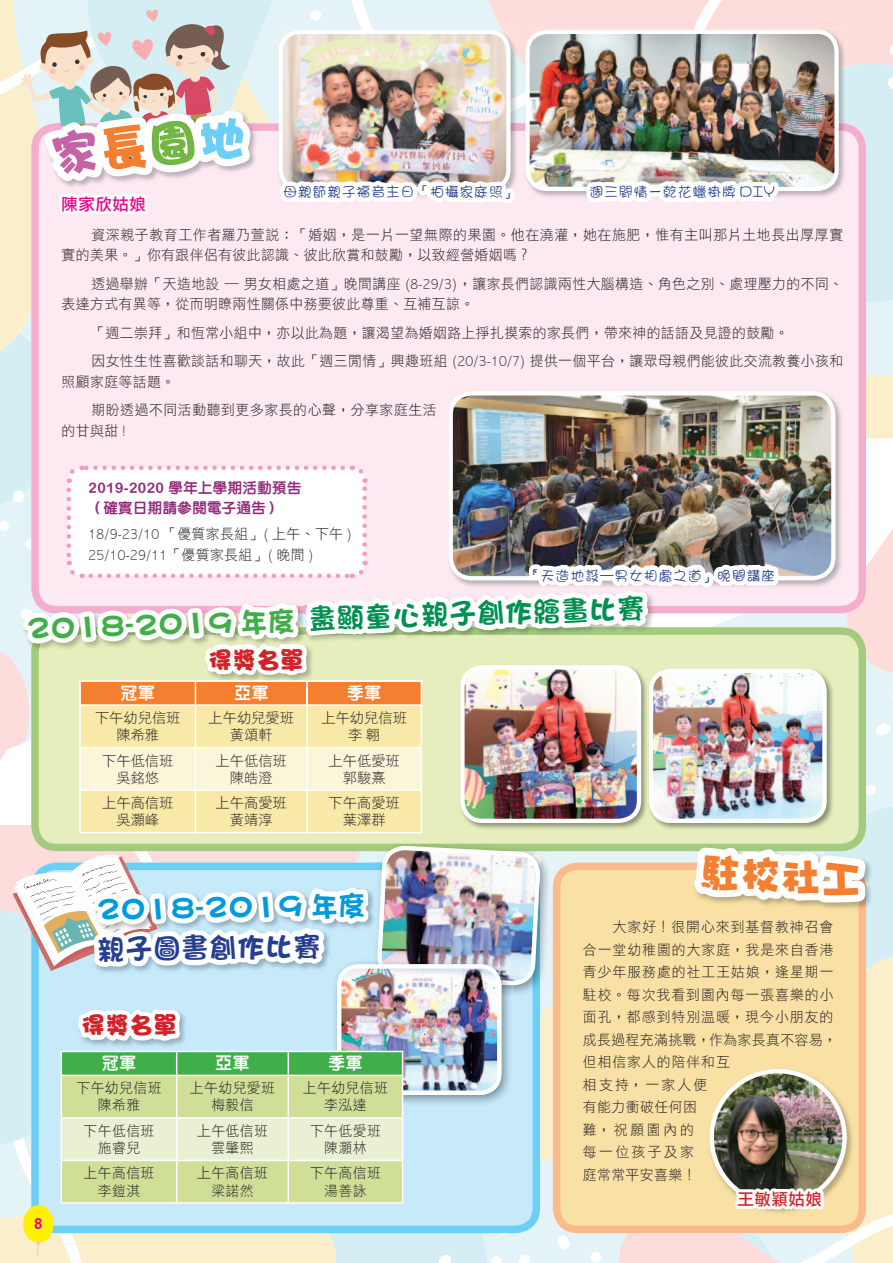
<style>
.page{position:relative;width:893px;height:1263px;background:#fff}
.page>*{position:absolute;margin:0;border:0;box-sizing:border-box;transform-origin:0 0}
.t1{font:48px "DF Hai Bao W12 UB HKP BF";color:#c463a6}
.t2{font:40.5px "DF Hai Bao W12 UB HKP BF";color:#f47f31}
.t3{font:28.05px "DF Hai Bao W9 HKP BF";color:#009051}
.t4{font:28.05px "DF Hai Bao W9 HKP BF";color:#009bdc}
.t5{font:28.05px "DF Hai Bao W9 HKP BF";color:#253f8e}
.t6{font:24px "DF Hai Bao W12 UB HKP BF";letter-spacing:.03em;color:#d1232a}
.t7{font:16.5px "DF Li Yuan Bd HK BF";letter-spacing:.05em;color:#fff}
.t8{font:16.5px "DF Li Hei Md HK BF";letter-spacing:.03em;color:#ed028c}
.t9{font:16.5px "DF Li Hei Md HK BF";letter-spacing:.03em;color:#d1232a}
.t10{font:15px "DF Li Hei Bd HK BF";color:#ed028c}
.t11{font:14.25px/17.1px "DF Li Hei Lt HK BF";letter-spacing:.03em;color:#231f20;text-align:center}
.t12{font:14.25px/22.5px "DF Li Hei Lt HK BF";letter-spacing:.075em;color:#231f20}
.t13{font:14.25px/20.2px "DF Li Hei Lt HK BF";letter-spacing:.05em;color:#231f20}
.t14{font:14.25px/17.1px "DF Li Hei Lt HK BF";color:#231f20;text-align:center}
.t15{font:14.25px "DF Girl W3 HKP BF";letter-spacing:.03em;color:#253f8e}
.t16{font:14.25px/20.2px "DF Li Yuan Bd HK BF";letter-spacing:.04em;color:#922879}
.s1{color:#f47f31}
.s2{color:#74b643}
.s3{color:#6bcff6}
.s4{color:#40ae49}
</style>
<div class="page">
<img style="left:0;top:0;width:893px;height:1263px">
<h1 class="t1" style="left:49px;top:130px;width:196px;rotate:-5deg">家<span class="s1">長</span><span class="s2">園</span><span class="s3">地</span></h1>
<p class="t8" style="left:62px;top:196px;width:86px">陳家欣姑娘</p>
<p class="t15" style="left:283px;top:185px;width:236px">母親節親子福音主日「拍攝家庭照」</p>
<p class="t15" style="left:590px;top:185px;width:186px">週三閒情－乾花蠟掛牌 DIY</p>
<p class="t13" style="left:62px;top:225px;width:783px;text-indent:30px">資深親子教育工作者羅乃萱說：「婚姻，是一片一望無際的果園。他在澆灌，她在施肥，惟有主叫那片土地長出厚厚實實的美果。」你有跟伴侶有彼此認識、彼此欣賞和鼓勵，以致經營婚姻嗎？</p>
<p class="t11" style="left:62px;top:274px;width:783px;line-height:20.2px;text-align:left;text-indent:30px">透過舉辦「天造地設 — 男女相處之道」晚間講座 (8-29/3)，讓家長們認識兩性大腦構造、角色之別、處理壓力的不同、表達方式有異等，從而明瞭兩性關係中務要彼此尊重、互補互諒。</p>
<p class="t11" style="left:91px;top:319px;width:753px;line-height:28.8px;text-align:left">「週二崇拜」和恆常小組中，亦以此為題，讓渴望為婚姻路上掙扎摸索的家長們，帶來神的話語及見證的鼓勵。<br>因女性生性喜歡談話和聊天，故此「週三閒情」興趣班組 (20/3-10/7) 提供一個平台，讓眾母親們能彼此交流教養小孩和</p>
<p class="t11" style="left:91px;top:368px;width:347px;line-height:28.8px;text-align:left;text-indent:-30px">照顧家庭等話題。<br>期盼透過不同活動聽到更多家長的心聲，分享家庭生活</p>
<p class="t11" style="left:62px;top:423px;width:65px">的甘與甜 !</p>
<p class="t16" style="left:89px;top:478px;width:214px">2019-2020 學年上學期活動預告（確實日期請參閱電子通告）</p>
<p class="t11" style="left:89px;top:525px;width:265px;line-height:20.2px;text-align:left">18/9-23/10 「優質家長組」( 上午、下午 )<br>25/10-29/11「優質家長組」( 晚間 )</p>
<p class="t15" style="left:526px;top:568px;width:251px">「天造地設—男女相處之道」晚間講座</p>
<h3 class="t3" style="left:26px;top:615px;width:620px;rotate:-2deg"><span class="s4">2018-2019 年度</span>盡顯童心親子創作繪畫比賽</h3>
<h3 class="t6" style="left:208px;top:647px;width:97px">得獎名單</h3>
<p class="t10" style="left:34px;top:1216px;width:10px">8</p>
<p class="t7" style="left:121px;top:685px;width:35px">冠軍</p>
<p class="t7" style="left:234px;top:685px;width:35px">亞軍</p>
<p class="t7" style="left:347px;top:685px;width:35px">季軍</p>
<p class="t14" style="left:95px;top:710px;width:87px">下午幼兒信班陳希雅</p>
<p class="t14" style="left:209px;top:710px;width:87px">上午幼兒愛班黃頌軒</p>
<p class="t11" style="left:321px;top:710px;width:87px">上午幼兒信班李 翱</p>
<p class="t14" style="left:102px;top:753px;width:73px">下午低信班吳銘悠</p>
<p class="t14" style="left:216px;top:753px;width:73px">上午低信班陳皓澄</p>
<p class="t14" style="left:329px;top:753px;width:73px">上午低愛班郭駿熹</p>
<p class="t14" style="left:102px;top:795px;width:73px">上午高信班吳灝峰</p>
<p class="t14" style="left:216px;top:795px;width:73px">上午高愛班黃靖淳</p>
<p class="t14" style="left:329px;top:795px;width:73px">下午高愛班葉澤群</p>
<h3 class="t4" style="left:96px;top:896px;width:270px;rotate:-1deg">2018-2019 年度</h3>
<h3 class="t5" style="left:97px;top:935px;width:225px;rotate:-1deg">親子圖書創作比賽</h3>
<h3 class="t6" style="left:82px;top:1013px;width:97px">得獎名單</h3>
<p class="t7" style="left:102px;top:1055px;width:35px">冠軍</p>
<p class="t7" style="left:216px;top:1055px;width:35px">亞軍</p>
<p class="t7" style="left:329px;top:1055px;width:35px">季軍</p>
<p class="t11" style="left:77px;top:1080px;width:87px">下午幼兒信班陳希雅</p>
<p class="t11" style="left:190px;top:1080px;width:87px">上午幼兒愛班梅毅信</p>
<p class="t11" style="left:303px;top:1080px;width:87px">上午幼兒信班李泓達</p>
<p class="t11" style="left:84px;top:1123px;width:72px">下午低信班施睿兒</p>
<p class="t11" style="left:197px;top:1123px;width:72px">上午低信班雲肇熙</p>
<p class="t11" style="left:310px;top:1123px;width:72px">下午低愛班陳灝林</p>
<p class="t11" style="left:84px;top:1165px;width:72px">上午高信班李鎧淇</p>
<p class="t11" style="left:197px;top:1165px;width:72px">上午高信班梁諾然</p>
<p class="t11" style="left:310px;top:1165px;width:72px">下午高信班湯善詠</p>
<h2 class="t2" style="left:702px;top:851px;width:162px;rotate:3deg">駐校社工</h2>
<p class="t12" style="left:583px;top:916px;width:255px;text-indent:30px">大家好！很開心來到基督教神召會合一堂幼稚園的大家庭，我是來自香港青少年服務處的社工王姑娘，逢星期一駐校。每次我看到園內每一張喜樂的小面孔，都感到特別溫暖，現今小朋友的成長過程充滿挑戰，作為家長真不容易，但相信家人的陪伴和互<br>相支持，一家人便<br>有能力衝破任何困<br>難，祝願園內的<br>每一位孩子及家<br>庭常常平安喜樂！</p>
<p class="t9" style="left:738px;top:1191px;width:86px">王敏穎姑娘</p>
</div>
